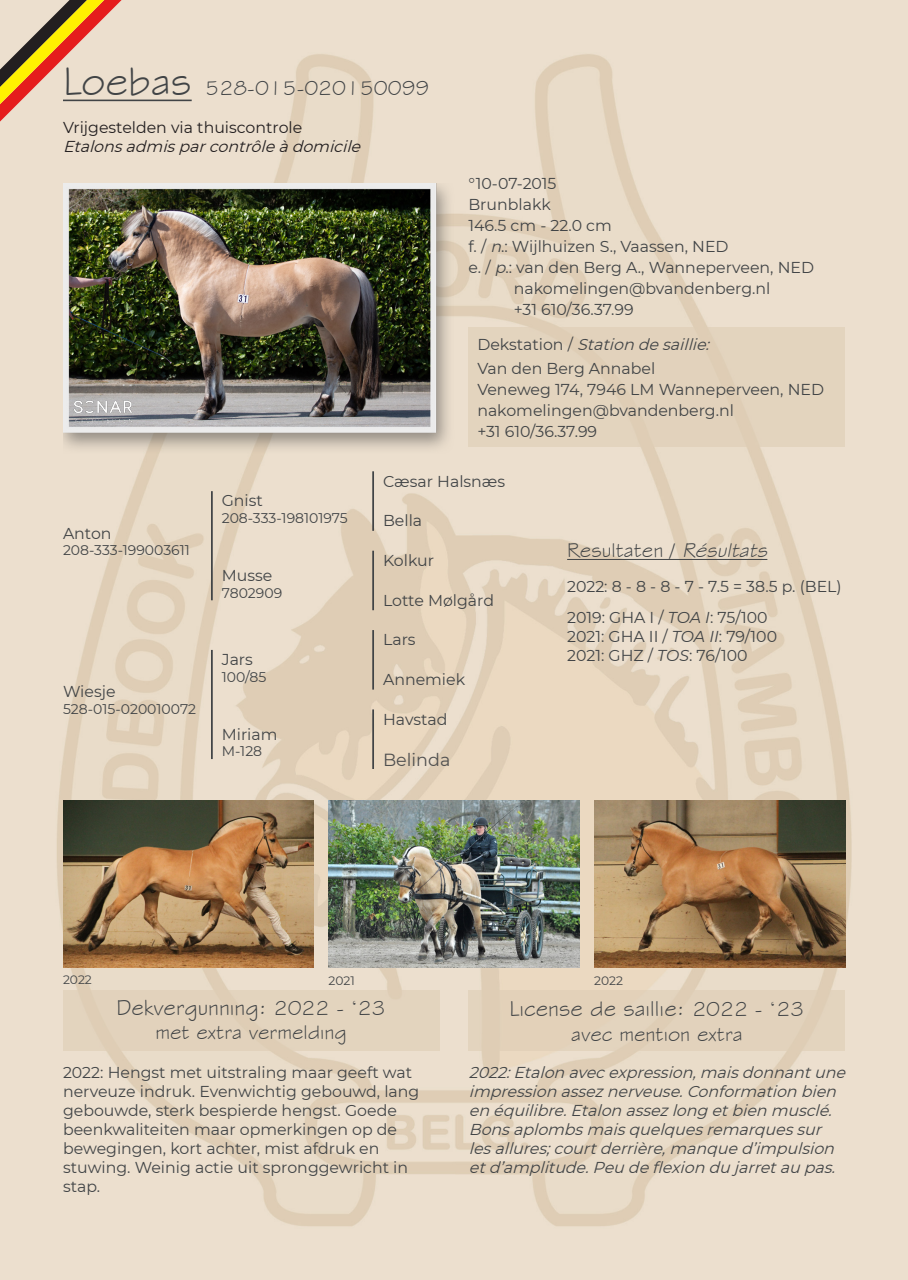
<style>
.page{position:relative;width:908px;height:1280px;background:#fff}
.page>*{position:absolute;margin:0;border:0;box-sizing:border-box;transform-origin:0 0}
.t1{font:22.75px "Stylus BT";color:#414446}
.t2{font:21px "Stylus BT";color:#414446}
.t3{font:17.5px "Montserrat";color:#505050}
.t4{font:15.75px "Montserrat";color:#414446}
.t5{font:italic 15.75px "Montserrat";color:#414446}
.t6{font:italic 15.75px "Montserrat";color:#231f20}
.t7{font:15.75px "Montserrat";color:#231f20}
.t8{font:14px "Montserrat";color:#414446}
.t9{font:12.25px "Montserrat";color:#414446}
.s1{font-size:42px}
.s2{font-style:italic}
.s3{font-style:normal}
.s4{font-size:21px}
</style>
<div class="page">
<img style="left:0;top:0;width:908px;height:1280px">
<svg style="left:0;top:0;width:172px;height:172px;background:#e2c9ae"></svg>
<hr style="left:372px;top:709px;width:2px;height:60px;background:#414446">
<hr style="left:372px;top:630px;width:2px;height:60px;background:#414446">
<hr style="left:372px;top:551px;width:2px;height:59px;background:#414446">
<hr style="left:372px;top:471px;width:2px;height:60px;background:#414446">
<hr style="left:211px;top:650px;width:2px;height:109px;background:#414446">
<hr style="left:211px;top:491px;width:2px;height:109px;background:#414446">
<div style="left:63px;top:990px;width:376px;height:61px;background:#e3d4be"></div>
<div style="left:469px;top:990px;width:376px;height:60px;background:#dfceb6"></div>
<hr style="left:567px;top:559px;width:200px;height:1px;background:#414446">
<div style="left:468px;top:327px;width:376px;height:119px;background:#e3d4be"></div>
<img style="left:594px;top:800px;width:251px;height:167px">
<img style="left:329px;top:800px;width:250px;height:167px">
<img style="left:63px;top:800px;width:251px;height:167px">
<img style="left:63px;top:184px;width:406px;height:272px">
<hr style="left:63px;top:100px;width:129px;height:1px;background:#414446">
<img style="left:64px;top:397px;width:78px;height:27px">
<p class="t2" style="left:63px;top:75px;width:368px"><span class="s1">Loebas</span> 528-015-020150099</p>
<p class="t7" style="left:63px;top:116px;width:241px">Vrijgestelden via thuiscontrole</p>
<p class="t6" style="left:63px;top:136px;width:304px">Etalonsadmisparcontrôleàdomicile</p>
<p class="t4" style="left:63px;top:522px;width:50px">Anton</p>
<p class="t8" style="left:63px;top:541px;width:128px">208-333-199003611</p>
<p class="t4" style="left:63px;top:681px;width:54px">Wiesje</p>
<p class="t8" style="left:63px;top:700px;width:135px">528-015-020010072</p>
<p class="t4" style="left:222px;top:490px;width:43px">Gnist</p>
<p class="t8" style="left:222px;top:509px;width:127px">208-333-198101975</p>
<p class="t4" style="left:222px;top:564px;width:52px">Musse</p>
<p class="t8" style="left:222px;top:583px;width:62px">7802909</p>
<p class="t4" style="left:222px;top:649px;width:33px">Jars</p>
<p class="t8" style="left:222px;top:667px;width:46px">100/85</p>
<p class="t4" style="left:222px;top:723px;width:57px">Miriam</p>
<p class="t8" style="left:222px;top:742px;width:42px">M-128</p>
<p class="t4" style="left:468px;top:172px;width:90px">°10-07-2015</p>
<p class="t4" style="left:468px;top:193px;width:84px">Brunblakk</p>
<p class="t4" style="left:468px;top:214px;width:145px">146.5 cm - 22.0 cm</p>
<p class="t4" style="left:468px;top:235px;width:262px">f. / <span class="s2">n</span>.: Wijlhuizen S., Vaassen, NED</p>
<p class="t4" style="left:468px;top:256px;width:347px">e. / <span class="s2">p</span>.: van den Berg A., Wanneperveen, NED</p>
<p class="t4" style="left:514px;top:277px;width:258px">nakomelingen@bvandenberg.nl</p>
<p class="t4" style="left:514px;top:298px;width:121px">+31 610/36.37.99</p>
<p class="t5" style="left:477px;top:333px;width:239px"><span class="s3">D e ks t a t i o n /</span> Station desaillie:</p>
<p class="t4" style="left:477px;top:358px;width:179px">Van den Berg Annabel</p>
<p class="t4" style="left:477px;top:379px;width:348px">Veneweg 174, 7946 LM Wanneperveen, NED</p>
<p class="t4" style="left:477px;top:400px;width:258px">nakomelingen@bvandenberg.nl</p>
<p class="t4" style="left:477px;top:421px;width:121px">+31 610/36.37.99</p>
<p class="t4" style="left:383px;top:470px;width:124px">Cæsar Halsnæs</p>
<p class="t4" style="left:383px;top:510px;width:41px">Bella</p>
<p class="t4" style="left:383px;top:549px;width:53px">Kolkur</p>
<p class="t4" style="left:383px;top:589px;width:112px">Lotte Mølgård</p>
<p class="t4" style="left:383px;top:629px;width:34px">Lars</p>
<p class="t4" style="left:383px;top:669px;width:84px">Annemiek</p>
<p class="t4" style="left:383px;top:708px;width:66px">Havstad</p>
<p class="t3" style="left:383px;top:748px;width:69px">Belinda</p>
<h2 class="t2" style="left:567px;top:537px;width:207px">Resultaten / <span class="s2">Résultats</span></h2>
<p class="t4" style="left:567px;top:575px;width:276px">2022: 8 - 8 - 8 - 7 - 7.5 = 38.5 p. (BEL)</p>
<p class="t4" style="left:567px;top:607px;width:202px">2019: GHA I / <span class="s2">TOA I</span>: 75/100</p>
<p class="t4" style="left:567px;top:626px;width:211px">2021: GHA II / <span class="s2">TOA II</span>: 79/100</p>
<p class="t4" style="left:567px;top:645px;width:182px">2021: GHZ / <span class="s2">TOS</span>: 76/100</p>
<p class="t9" style="left:63px;top:971px;width:30px">2022</p>
<p class="t9" style="left:329px;top:972px;width:28px">2021</p>
<p class="t9" style="left:594px;top:972px;width:30px">2022</p>
<p class="t1" style="left:116px;top:993px;width:271px">Dekvergunning: <span class="s4">2022 - ‘23</span></p>
<p class="t2" style="left:155px;top:1019px;width:193px">met extra vermelding</p>
<p class="t4" style="left:63px;top:1062px;width:351px">2022: Hengst met uitstraling maar geeft wat</p>
<p class="t4" style="left:63px;top:1081px;width:358px">nerveuze indruk. Evenwichtig gebouwd, lang</p>
<p class="t4" style="left:63px;top:1100px;width:335px">gebouwde, sterk bespierde hengst. Goede</p>
<p class="t4" style="left:63px;top:1119px;width:335px">beenkwaliteiten maar opmerkingen op de</p>
<p class="t4" style="left:63px;top:1137px;width:318px">bewegingen, kort achter, mist afdruk en</p>
<p class="t4" style="left:63px;top:1156px;width:346px">stuwing. Weinig actie uit spronggewricht in</p>
<p class="t4" style="left:63px;top:1175px;width:39px">stap.</p>
<p class="t1" style="left:509px;top:995px;width:296px">License de saillie: <span class="s4">2022 - ‘23</span></p>
<p class="t2" style="left:571px;top:1021px;width:173px">avec mention extra</p>
<p class="t5" style="left:469px;top:1062px;width:383px">2022:Etalon avecexpression,maisdonnantune</p>
<p class="t5" style="left:469px;top:1081px;width:374px">impression asseznerveuse.Conformation bien</p>
<p class="t5" style="left:469px;top:1100px;width:370px">en équilibre.Etalon assezlong etbien musclé.</p>
<p class="t5" style="left:469px;top:1119px;width:359px">Bonsaplombsmaisquelquesremarquessur</p>
<p class="t5" style="left:469px;top:1137px;width:372px">lesallures;courtderrière,manqued’impulsion</p>
<p class="t5" style="left:469px;top:1156px;width:373px">etd’amplitude.Peu deflexion du jarretau pas.</p>
</div>
